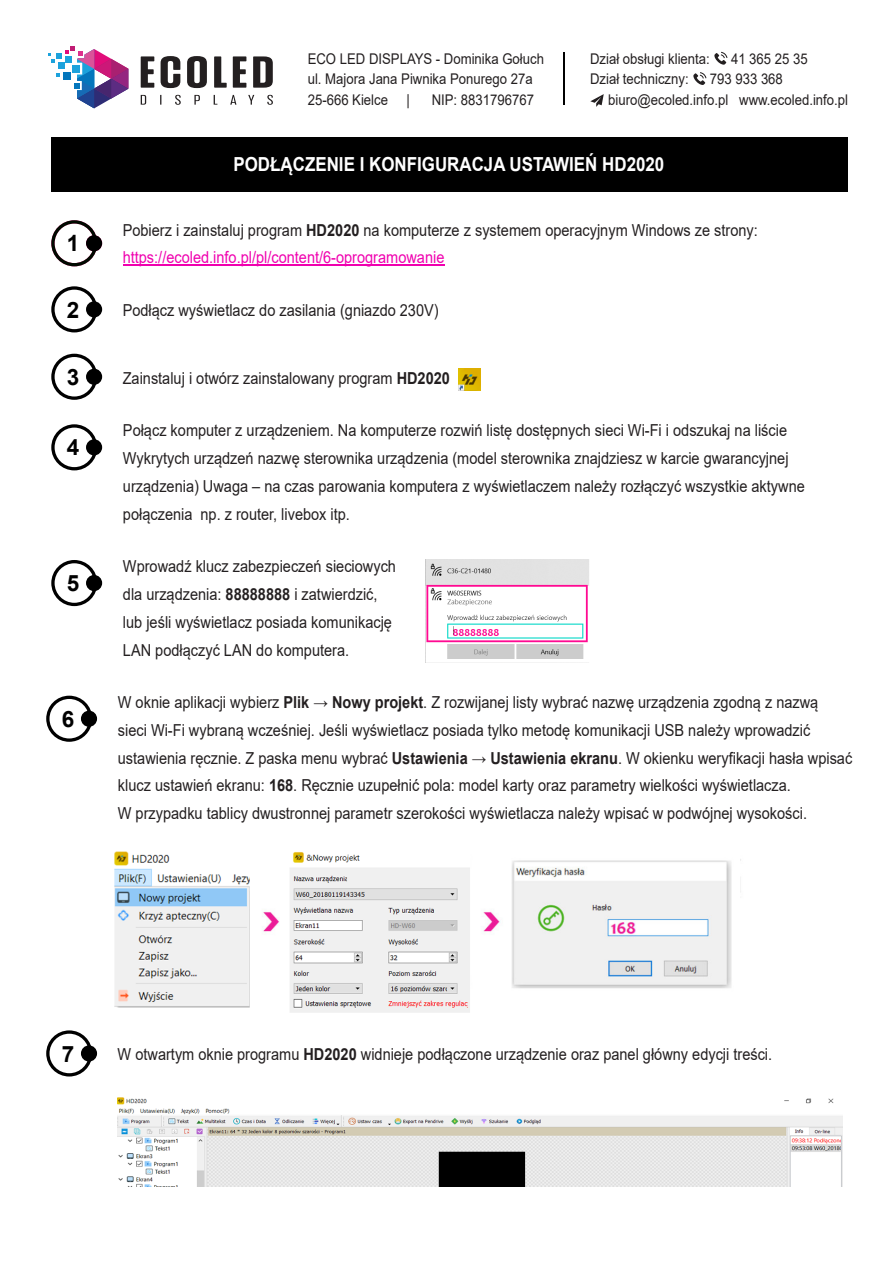
<style>
.page{position:relative;width:895px;height:1264px;background:#fff}
.page>*{position:absolute;margin:0;border:0;box-sizing:border-box;transform-origin:0 0}
.t1{font:700 22.5px "Arial";color:#000}
.t2{font:700 19.35px "Arial";color:#fff;scale:.88 1}
.t3{font:16.5px/27.9px "Arial";color:#231f20;scale:.88 1}
.t4{font:14.7px/20.7px "Arial";color:#231f20;scale:.89 1}
.s1{font-weight:700}
.s2{color:#f000af}
</style>
<div class="page">
<svg style="left:141px;top:56px;width:13px;height:32px"></svg>
<svg style="left:160px;top:56px;width:20px;height:32px"></svg>
<svg style="left:187px;top:56px;width:20px;height:32px"></svg>
<svg style="left:214px;top:56px;width:12px;height:32px"></svg>
<svg style="left:233px;top:56px;width:13px;height:32px"></svg>
<svg style="left:253px;top:56px;width:20px;height:32px"></svg>
<svg style="left:141px;top:95px;width:5px;height:10px"></svg>
<svg style="left:175px;top:95px;width:6px;height:10px"></svg>
<svg style="left:194px;top:95px;width:6px;height:10px"></svg>
<svg style="left:213px;top:95px;width:4px;height:10px"></svg>
<svg style="left:230px;top:95px;width:6px;height:10px"></svg>
<svg style="left:248px;top:95px;width:6px;height:10px"></svg>
<svg style="left:267px;top:95px;width:6px;height:10px"></svg>
<svg style="left:48px;top:46px;width:80px;height:62px"></svg>
<hr style="left:563px;top:53px;width:1px;height:52px;background:#000">
<hr style="left:123px;top:264px;width:321px;height:2px;background:#f000af">
<svg style="left:693px;top:72px;width:13px;height:13px"></svg>
<svg style="left:714px;top:52px;width:13px;height:13px"></svg>
<svg style="left:590px;top:94px;width:13px;height:13px"></svg>
<div style="left:51px;top:137px;width:796px;height:54px;background:#000"></div>
<svg style="left:51px;top:220px;width:46px;height:46px"></svg>
<div style="left:86px;top:235px;width:16px;height:16px;background:#000;border-radius:50%"></div>
<svg style="left:51px;top:286px;width:46px;height:46px"></svg>
<div style="left:86px;top:301px;width:16px;height:16px;background:#000;border-radius:50%"></div>
<svg style="left:46px;top:1030px;width:46px;height:46px"></svg>
<div style="left:81px;top:1045px;width:16px;height:16px;background:#000;border-radius:50%"></div>
<svg style="left:51px;top:424px;width:46px;height:46px"></svg>
<div style="left:86px;top:439px;width:16px;height:16px;background:#000;border-radius:50%"></div>
<svg style="left:51px;top:560px;width:45px;height:46px"></svg>
<div style="left:86px;top:575px;width:16px;height:16px;background:#000;border-radius:50%"></div>
<svg style="left:46px;top:695px;width:46px;height:46px"></svg>
<div style="left:81px;top:710px;width:16px;height:16px;background:#000;border-radius:50%"></div>
<svg style="left:51px;top:353px;width:45px;height:47px"></svg>
<div style="left:86px;top:368px;width:16px;height:17px;background:#000;border-radius:50%"></div>
<img style="left:425px;top:560px;width:164px;height:102px">
<img style="left:458px;top:368px;width:22px;height:22px">
<img style="left:114px;top:851px;width:627px;height:162px">
<img style="left:118px;top:1097px;width:724px;height:89px">
<p class="t4" style="left:307px;top:49px;width:267px">ECO LED DISPLAYS - Dominika Gołuch ul. Majora Jana Piwnika Ponurego 27a<br>25-666 Kielce |</p>
<p class="t4" style="left:431px;top:91px;width:116px">NIP: 8831796767</p>
<p class="t4" style="left:590px;top:49px;width:136px">Dział obsługi klienta:</p>
<p class="t4" style="left:730px;top:49px;width:88px">41 365 25 35</p>
<p class="t4" style="left:590px;top:70px;width:112px">Dział techniczny:</p>
<p class="t4" style="left:608px;top:70px;width:271px;text-indent:101px">793 933 368 biuro@ecoled.info.pl www.ecoled.info.pl</p>
<h1 class="t1" style="left:67px;top:235px;width:14px">1</h1>
<p class="t2" style="left:233px;top:157px;width:491px">PODŁĄCZENIE I KONFIGURACJA USTAWIEŃ HD2020</p>
<p class="t3" style="left:123px;top:219px;width:723px;line-height:26.4px">Pobierz i zainstaluj program <span class="s1">HD2020</span> na komputerze z systemem operacyjnym Windows ze strony: <span class="s2">https://ecoled.info.pl/pl/content/6-oprogramowanie</span></p>
<h1 class="t1" style="left:67px;top:301px;width:14px">2</h1>
<p class="t3" style="left:123px;top:298px;width:360px">Podłącz wyświetlacz do zasilania (gniazdo 230V)</p>
<h1 class="t1" style="left:67px;top:368px;width:14px">3</h1>
<p class="t3" style="left:123px;top:365px;width:373px">Zainstaluj i otwórz zainstalowany program <span class="s1">HD2020</span></p>
<h1 class="t1" style="left:67px;top:439px;width:14px">4</h1>
<h1 class="t1" style="left:67px;top:574px;width:14px">5</h1>
<h1 class="t1" style="left:62px;top:710px;width:14px">6</h1>
<p class="t3" style="left:123px;top:418px;width:776px">Połącz komputer z urządzeniem. Na komputerze rozwiń listę dostępnych sieci Wi-Fi i odszukaj na liście Wykrytych urządzeń nazwę sterownika urządzenia (model sterownika znajdziesz w karcie gwarancyjnej urządzenia) Uwaga – na czas parowania komputera z wyświetlaczem należy rozłączyć wszystkie aktywne połączenia np. z router, livebox itp.</p>
<p class="t3" style="left:123px;top:553px;width:312px">Wprowadź klucz zabezpieczeń sieciowych dla urządzenia: <span class="s1">88888888</span> i zatwierdzić, lub jeśli wyświetlacz posiada komunikację LAN podłączyć LAN do komputera.</p>
<p class="t3" style="left:118px;top:689px;width:835px">W oknie aplikacji wybierz <span class="s1">Plik → Nowy projekt</span>. Z rozwĳanej listy wybrać nazwę urządzenia zgodną z nazwą<br>sieci Wi-Fi wybraną wcześniej. Jeśli wyświetlacz posiada tylko metodę komunikacji USB należy wprowadzić ustawienia ręcznie. Z paska menu wybrać <span class="s1">Ustawienia → Ustawienia ekranu</span>. W okienku weryfikacji hasła wpisać klucz ustawień ekranu: <span class="s1">168</span>. Ręcznie uzupełnić pola: model karty oraz parametry wielkości wyświetlacza.<br>W przypadku tablicy dwustronnej parametr szerokości wyświetlacza należy wpisać w podwójnej wysokości.</p>
<h1 class="t1" style="left:62px;top:1045px;width:14px">7</h1>
<p class="t3" style="left:118px;top:1041px;width:745px">W otwartym oknie programu <span class="s1">HD2020</span> widnieje podłączone urządzenie oraz panel główny edycji treści.</p>
</div>
